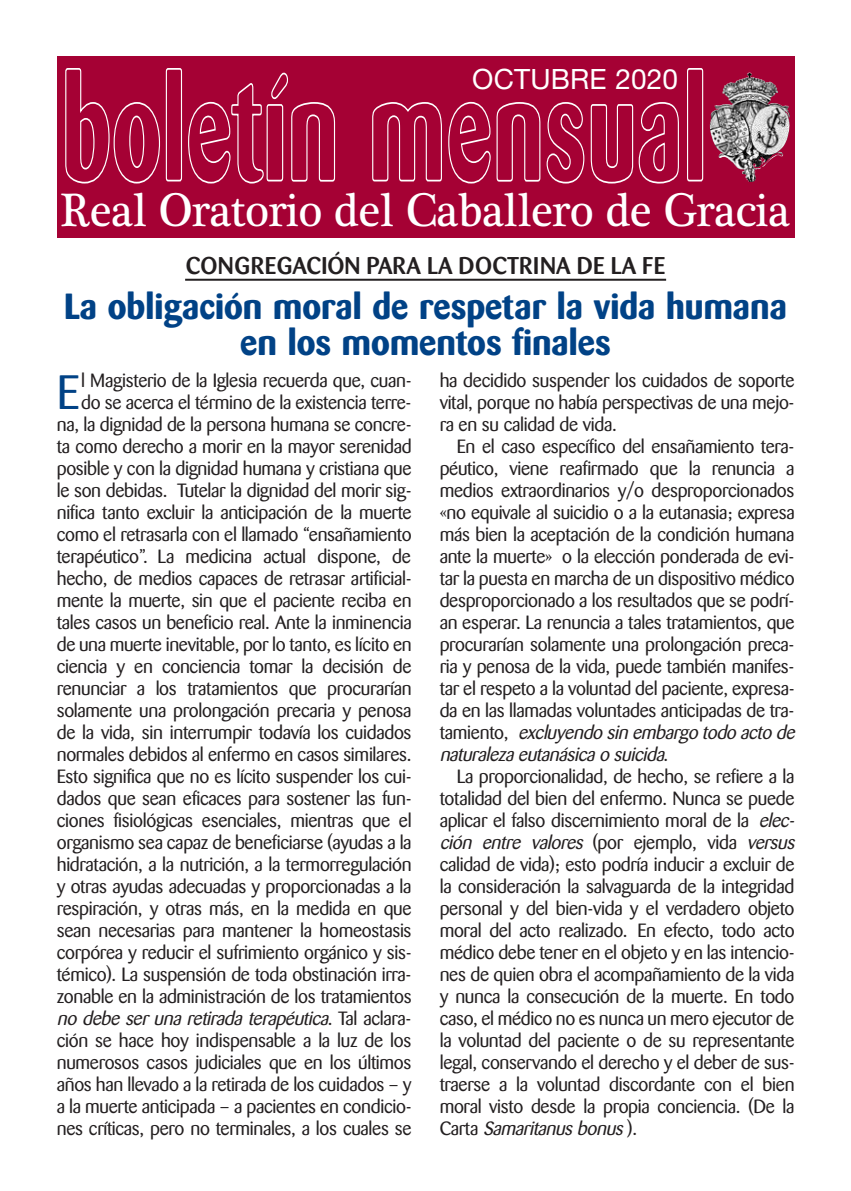
<style>
.page{position:relative;width:851px;height:1191px;background:#fff}
.page>*{position:absolute;margin:0;border:0;box-sizing:border-box;transform-origin:0 0}
.t1{font:48px "Plantagenet Cherokee";letter-spacing:-.015em;color:#fff;scale:.94 1}
.t2{font:47.8px "Barmeno";color:#014286}
.t3{font:700 36px/36px "Barmeno";color:#014286;text-align:center}
.t4{font:28px "Helvetica Neue";letter-spacing:.005em;color:#fff}
.t5{font:500 24px "Barmeno";letter-spacing:.02em;color:#231f20}
.t6{font:19px/22px "Barmeno";letter-spacing:-.015em;color:#231f20}
.s1{font-style:italic}
</style>
<div class="page">
<div style="left:57px;top:57px;width:737px;height:181px;background:#a50134"></div>
<svg style="left:65px;top:68px;width:270px;height:116px"></svg>
<svg style="left:372px;top:101px;width:307px;height:83px"></svg>
<svg style="left:687px;top:68px;width:16px;height:114px"></svg>
<img style="left:709px;top:73px;width:73px;height:109px">
<hr style="left:185px;top:279px;width:481px;height:2px;background:#231f20">
<h3 class="t4" style="left:472px;top:62px;width:207px">OCTUBRE 2020</h3>
<h1 class="t1" style="left:60px;top:182px;width:778px">Real Oratorio del Caballero de Gracia</h1>
<p class="t5" style="left:186px;top:255px;width:481px">CONGREGACIÓN PARA LA DOCTRINA DE LA FE</p>
<h3 class="t3" style="left:64px;top:289px;width:724px">La obligación moral de respetar la vida humana en los momentos finales</h3>
<p class="t6" style="left:57px;top:371px;width:356px;text-align:right">l Magisterio de la Iglesia recuerda que, cuan-<br>do se acerca el término de la existencia terre&shy;na, la dignidad de la persona humana se concre&shy;ta como derecho a morir en la mayor serenidad posible y con la dignidad humana y cristiana que le son debidas. Tutelar la dignidad del morir sig&shy;nifica tanto excluir la anticipación de la muerte como el retrasarla con el llamado “ensañamiento terapéutico”. La medicina actual dispone, de hecho, de medios capaces de retrasar artificial&shy;mente la muerte, sin que el paciente reciba en tales casos un beneficio real. Ante la inminencia de una muerte inevitable, por lo tanto, es lícito en ciencia y en conciencia tomar la decisión de renunciar a los tratamientos que procurarían solamente una prolongación precaria y penosa de la vida, sin interrumpir todavía los cuidados normales debidos al enfermo en casos similares.<br>Esto significa que no es lícito suspender los cui&shy;dados que sean eficaces para sostener las fun&shy;ciones fisiológicas esenciales, mientras que el organismo sea capaz de beneficiarse (ayudas a la hidratación, a la nutrición, a la termorregulación y otras ayudas adecuadas y proporcionadas a la respiración, y otras más, en la medida en que sean necesarias para mantener la homeostasis corpórea y reducir el sufrimiento orgánico y sis&shy;témico). La suspensión de toda obstinación irra&shy;zonable en la administración de los tratamientos <span class="s1">no debe ser una retirada terapéutica</span>. Ta l a c l a r a - ción se hace hoy indispensable a la luz de los numerosos casos judiciales que en los últimos años han llevado a la retirada de los cuidados – y a la muerte anticipada – a pacientes en condicio&shy;nes críticas, pero no terminales, a los cuales se</p>
<p class="t6" style="left:439px;top:371px;width:356px;text-align:justify">ha decidido suspender los cuidados de soporte vital, porque no había perspectivas de una mejo&shy;ra en su calidad de vida.</p>
<h2 class="t2" style="left:57px;top:372px;width:24px">E</h2>
<p class="t6" style="left:439px;top:437px;width:360px;text-indent:17px">En el caso específico del ensañamiento tera&shy;péutico, viene reafirmado que la renuncia a medios extraordinarios y/o desproporcionados «no equivale al suicidio o a la eutanasia; expresa más bien la aceptación de la condición humana ante la muerte» o la elección ponderada de evi&shy;tar la puesta en marcha de un dispositivo médico desproporcionado a los resultados que se podrí&shy;an esperar. La renuncia a tales tratamientos, que procurarían solamente una prolongación preca&shy;ria y penosa de la vida, puede también manifes&shy;tar el respeto a la voluntad del paciente, expresa&shy;da en las llamadas voluntades anticipadas de tra&shy;t a m i e n t o , <span class="s1">excluyendo sin embargo todo acto de naturalezaeutanásicao suicida</span>.</p>
<p class="t6" style="left:439px;top:767px;width:360px;text-indent:17px">La proporcionalidad, de hecho, se refiere a la totalidad del bien del enfermo. Nunca se puede aplicar el falso discernimiento moral de la <span class="s1">elec&shy;ción entre valores</span> ( p o r ej e m p l o , v i d a <span class="s1">versus </span>calidad de vida); esto podría inducir a excluir de la consideración la salvaguarda de la integridad personal y del bien-vida y el verdadero objeto moral del acto realizado. En efecto, todo acto médico debe tener en el objeto y en las intencio&shy;nes de quien obra el acompañamiento de la vida y nunca la consecución de la muerte. En todo caso, el médico no es nunca un mero ejecutor de la voluntad del paciente o de su representante legal, conservando el derecho y el deber de sus&shy;traerse a la voluntad discordante con el bien moral visto desde la propia conciencia. (De la C a rt a <span class="s1">Samaritanusbonus</span> ) .</p>
</div>
